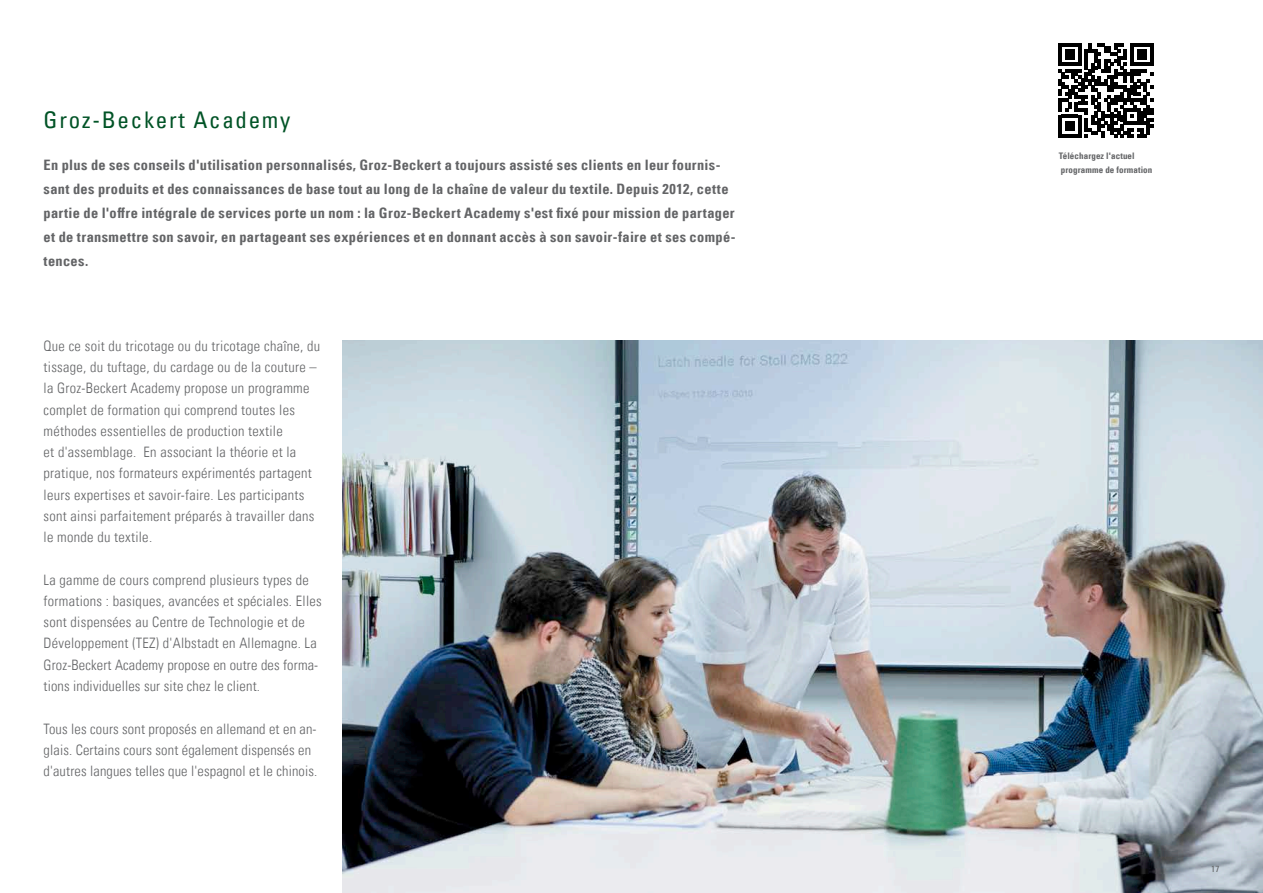
<style>
.page{position:relative;width:1263px;height:893px;background:#fff}
.page>*{position:absolute;margin:0;border:0;box-sizing:border-box;transform-origin:0 0}
.t1{font:condensed 22.95px "Univers Com 57";letter-spacing:.075em;color:#005326}
.t2{font:14.4px/21.3px "Univers Com 47 Light Cond";letter-spacing:.02em;color:#636466}
.t3{font:14.4px/24px "Univers Com 67 Bold Cond";letter-spacing:.02em;color:#636466}
.t4{font:9px/13.4px "Univers Com 67 Bold Cond";letter-spacing:.01em;color:#636466}
.t5{font:condensed 9px "Univers Com 57";color:#636466}
</style>
<div class="page">
<svg style="left:1058px;top:43px;width:95px;height:95px"></svg>
<img style="left:342px;top:340px;width:921px;height:553px">
<h1 class="t1" style="left:44px;top:105px;width:248px">Groz-Beckert Academy</h1>
<p class="t3" style="left:44px;top:153px;width:693px">En plus de ses conseils d'utilisation personnalisés, Groz-Beckert a toujours assisté ses clients en leur fournis&shy;sant des produits et des connaissances de base tout au long de la chaîne de valeur du textile. Depuis 2012, cette partie de l'offre intégrale de services porte un nom : la Groz-Beckert Academy s'est fixé pour mission de partager et de transmettre son savoir, en partageant ses expériences et en donnant accès à son savoir-faire et ses compé&shy;tences.</p>
<p class="t2" style="left:44px;top:335px;width:278px">Que ce soit du tricotage ou du tricotage chaîne, du tissage, du tuftage, du cardage ou de la couture – la Groz-Beckert Academy propose un programme complet de formation qui comprend toutes les méthodes essentielles de production textile<br>et d'assemblage. En associant la théorie et la pratique, nos formateurs expérimentés partagent leurs expertises et savoir-faire. Les participants sont ainsi parfaitement préparés à travailler dans le monde du textile.</p>
<p class="t2" style="left:44px;top:569px;width:280px">La gamme de cours comprend plusieurs types de formations : basiques, avancées et spéciales. Elles sont dispensées au Centre de Technologie et de Développement (TEZ) d'Albstadt en Allemagne. La Groz-Beckert Academy propose en outre des forma&shy;tions individuelles sur site chez le client.</p>
<p class="t2" style="left:44px;top:718px;width:275px">Tous les cours sont proposés en allemand et en an&shy;glais. Certains cours sont également dispensés en d'autres langues telles que l'espagnol et le chinois.</p>
<p class="t4" style="left:1059px;top:150px;width:95px">Téléchargez l'actuel programme de formation</p>
<p class="t5" style="left:1211px;top:863px;width:10px">17</p>
</div>
